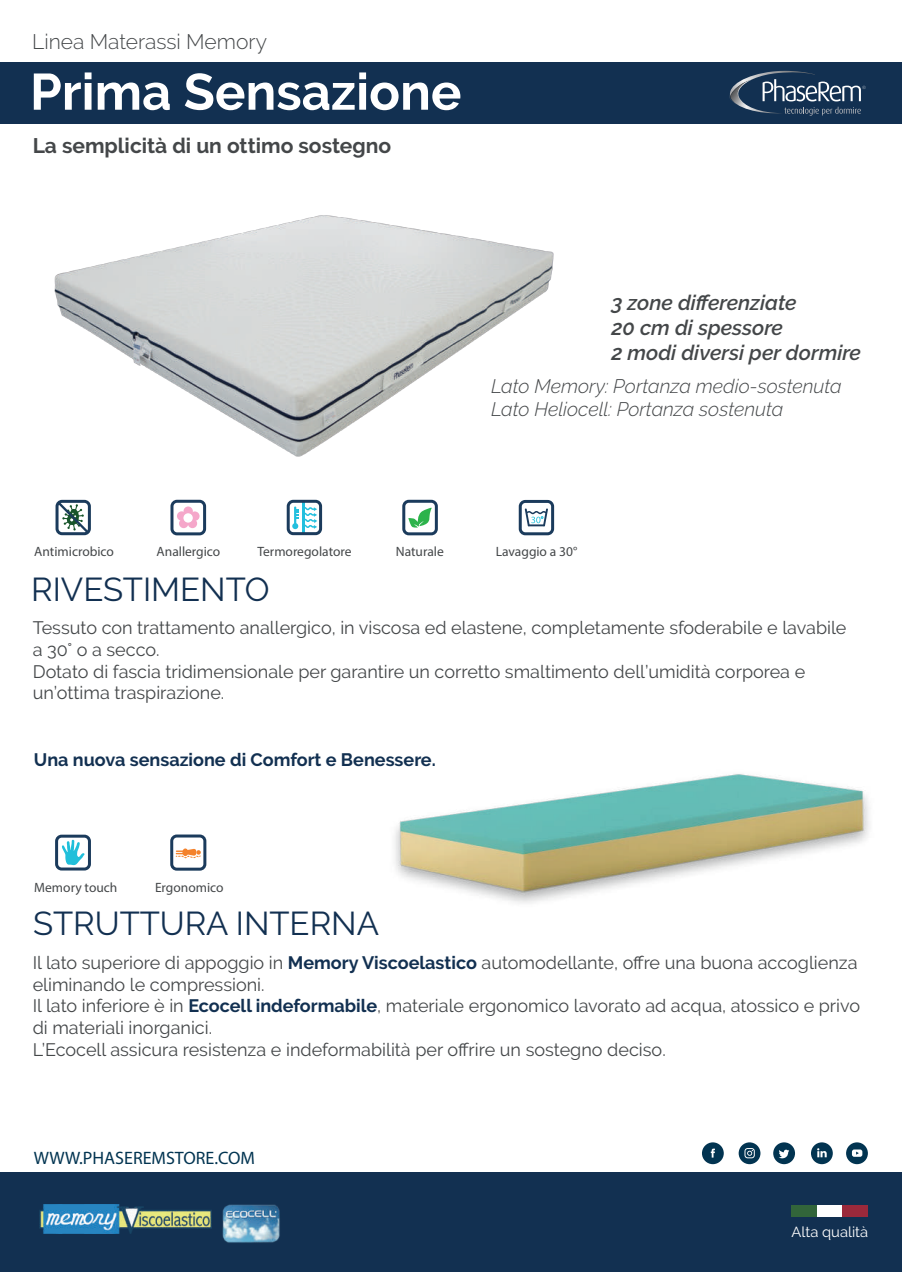
<style>
.page{position:relative;width:902px;height:1272px;background:#fff}
.page>*{position:absolute;margin:0;border:0;box-sizing:border-box;transform-origin:0 0}
.t1{font:700 51px "Raleway";color:#fff}
.t2{font:33px "Raleway";color:#123051}
.t3{font:italic 600 21px/25.2px "Raleway";color:#444749}
.t4{font:700 21px "Raleway";color:#444749}
.t5{font:300 21px "Raleway";color:#444749}
.t6{font:italic 300 19.5px/23.4px "Raleway";color:#444749}
.t7{font:18px/21.6px "Raleway";color:#444749}
.t8{font:700 18px "Raleway";color:#123051}
.t9{font:18px "Myriad Pro";color:#023451}
.t10{font:14.55px "Raleway";color:#fff}
.t11{font:13.5px "Myriad Pro";color:#444749}
.s1{font-weight:700;color:#123051}
</style>
<div class="page">
<div style="left:0;top:1172px;width:901px;height:99px;background:#123051"></div>
<div style="left:0;top:62px;width:901px;height:61px;background:#123051"></div>
<img style="left:40px;top:1204px;width:171px;height:28px">
<img style="left:222px;top:1204px;width:58px;height:39px">
<img style="left:394px;top:774px;width:475px;height:129px">
<img style="left:54px;top:215px;width:501px;height:314px">
<div style="left:702px;top:1142px;width:21px;height:22px;background:#023451;border-radius:50%"></div>
<svg style="left:738px;top:1142px;width:22px;height:22px"></svg>
<div style="left:773px;top:1142px;width:22px;height:22px;background:#023451;border-radius:50%"></div>
<svg style="left:810px;top:1142px;width:22px;height:22px"></svg>
<div style="left:846px;top:1142px;width:21px;height:22px;background:#023451;border-radius:50%"></div>
<svg style="left:779px;top:1149px;width:10px;height:10px"></svg>
<svg style="left:710px;top:1148px;width:4px;height:9px"></svg>
<svg style="left:851px;top:1149px;width:11px;height:7px"></svg>
<svg style="left:744px;top:1147px;width:10px;height:11px"></svg>
<svg style="left:816px;top:1147px;width:10px;height:10px"></svg>
<div style="left:183px;top:506px;width:10px;height:10px;background:#f5a7ca;border-radius:50%"></div>
<div style="left:188px;top:519px;width:9px;height:9px;background:#f5a7ca;border-radius:50%"></div>
<div style="left:177px;top:511px;width:9px;height:9px;background:#f5a7ca;border-radius:50%"></div>
<div style="left:190px;top:511px;width:9px;height:10px;background:#f5a7ca;border-radius:50%"></div>
<div style="left:179px;top:519px;width:9px;height:9px;background:#f5a7ca;border-radius:50%"></div>
<div style="left:183px;top:513px;width:10px;height:9px;background:#fff;border-radius:50%"></div>
<div style="left:170px;top:500px;width:36px;height:35px;border:3px solid #1b3b5c;border-radius:5px"></div>
<hr style="left:302px;top:501px;width:3px;height:32px;background:#22bfde">
<svg style="left:292px;top:505px;width:25px;height:24px"></svg>
<div style="left:287px;top:500px;width:35px;height:35px;border:3px solid #1b3b5c;border-radius:5px"></div>
<svg style="left:408px;top:507px;width:23px;height:21px"></svg>
<div style="left:402px;top:500px;width:36px;height:35px;border:3px solid #1b3b5c;border-radius:5px"></div>
<svg style="left:524px;top:508px;width:24px;height:18px"></svg>
<div style="left:518px;top:500px;width:36px;height:35px;border:3px solid #1b3b5c;border-radius:5px"></div>
<svg style="left:59px;top:504px;width:28px;height:27px"></svg>
<div style="left:55px;top:500px;width:36px;height:35px;border:3px solid #1b3b5c;border-radius:5px"></div>
<svg style="left:176px;top:848px;width:25px;height:10px"></svg>
<div style="left:170px;top:834px;width:36px;height:36px;border:3px solid #1b3b5c;border-radius:5px"></div>
<div style="left:791px;top:1204px;width:25px;height:12px;background:#32653a"></div>
<div style="left:816px;top:1204px;width:26px;height:12px;background:#fff"></div>
<div style="left:842px;top:1204px;width:26px;height:12px;background:#9b293b"></div>
<svg style="left:62px;top:839px;width:22px;height:26px"></svg>
<div style="left:55px;top:834px;width:36px;height:36px;border:3px solid #1b3b5c;border-radius:5px"></div>
<svg style="left:729px;top:71px;width:136px;height:45px"></svg>
<p class="t5" style="left:32px;top:29px;width:236px">Linea Materassi Memory</p>
<h1 class="t1" style="left:30px;top:63px;width:433px">Prima Sensazione</h1>
<p class="t4" style="left:33px;top:134px;width:360px">La semplicità di un ottimo sostegno</p>
<p class="t3" style="left:611px;top:290px;width:251px">3 zone differenziate<br>20 cm di spessore<br>2 modi diversi per dormire</p>
<p class="t6" style="left:491px;top:374px;width:352px">Lato Memory: Portanza medio-sostenuta<br>Lato Heliocell: Portanza sostenuta</p>
<p class="t11" style="left:34px;top:543px;width:81px">Antimicrobico</p>
<p class="t11" style="left:157px;top:543px;width:65px">Anallergico</p>
<p class="t11" style="left:257px;top:543px;width:96px">Termoregolatore</p>
<p class="t11" style="left:396px;top:543px;width:50px">Naturale</p>
<p class="t11" style="left:495px;top:543px;width:83px">Lavaggio a 30°</p>
<h2 class="t2" style="left:31px;top:570px;width:240px">RIVESTIMENTO</h2>
<p class="t7" style="left:33px;top:617px;width:815px">Tessuto con trattamento anallergico, in viscosa ed elastene, completamente sfoderabile e lavabile a 30° o a secco.<br>Dotato di fascia tridimensionale per garantire un corretto smaltimento dell’umidità corporea e un’ottima traspirazione.</p>
<p class="t8" style="left:34px;top:749px;width:403px">Una nuova sensazione di Comfort e Benessere.</p>
<p class="t11" style="left:34px;top:878px;width:85px">Memory touch</p>
<p class="t11" style="left:155px;top:878px;width:70px">Ergonomico</p>
<h2 class="t2" style="left:33px;top:904px;width:347px">STRUTTURA INTERNA</h2>
<p class="t7" style="left:33px;top:951px;width:828px">Il lato superiore di appoggio in <span class="s1">Memory Viscoelastico</span> automodellante, offre una buona accoglienza eliminando le compressioni.<br>Il lato inferiore è in <span class="s1">Ecocell indeformabile</span>, materiale ergonomico lavorato ad acqua, atossico e privo di materiali inorganici.<br>L’Ecocell assicura resistenza e indeformabilità per offrire un sostegno deciso.</p>
<p class="t9" style="left:34px;top:1146px;width:222px">WWW.PHASEREMSTORE.COM</p>
<p class="t10" style="left:791px;top:1222px;width:78px">Alta qualità</p>
</div>
